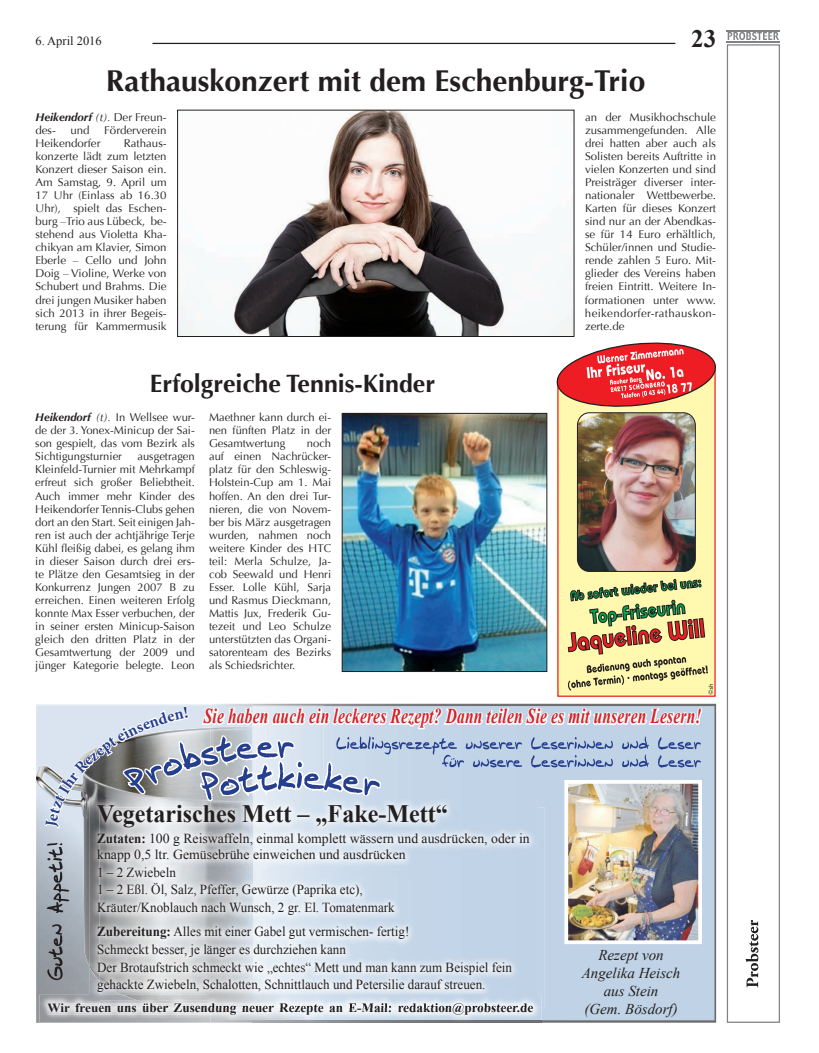
<style>
.page{position:relative;width:819px;height:1053px;background:#fff}
.page>*{position:absolute;margin:0;border:0;box-sizing:border-box;transform-origin:0 0}
.t1{font:700 30px "Optima";color:#231f20}
.t2{font:700 25px "Times New Roman";color:#231f20;scale:.96 1}
.t3{font:700 25px "Optima";color:#231f20}
.t4{font:700 25px "Times New Roman";color:#231f20}
.t5{font:italic 700 21.25px "Times New Roman";letter-spacing:.01em;color:#d1232a;scale:.73 1}
.t6{font:italic 15px/18px "Times New Roman";color:#231f20;text-align:center}
.t7{font:13.75px/17.5px "Times New Roman";color:#231f20;scale:.95 1}
.t8{font:13.75px/17.2px "Times New Roman";color:#231f20}
.t9{font:700 12.5px "Times New Roman";color:#231f20;scale:1.05 1}
.t10{font:12.5px "Times New Roman";color:#231f20}
.t11{font:11.25px/13px "Optima";color:#231f20;text-align:justify}
.s1{font-weight:700;font-style:italic}
.s2{font-style:italic}
.s3{font-weight:700}
</style>
<div class="page">
<hr style="left:152px;top:43px;width:523px;height:1px;background:#231f20">
<div style="left:541px;top:703px;width:175px;height:319px;background:#c0d3e6"></div>
<img style="left:36px;top:829px;width:53px;height:137px">
<img style="left:39px;top:994px;width:171px;height:28px">
<img style="left:210px;top:1014px;width:42px;height:8px">
<img style="left:252px;top:1006px;width:281px;height:8px">
<img style="left:48px;top:1003px;width:162px;height:11px">
<img style="left:213px;top:1006px;width:39px;height:8px">
<img style="left:166px;top:1006px;width:44px;height:6px">
<svg style="left:47px;top:842px;width:22px;height:138px;background:#8b9199"></svg>
<img style="left:569px;top:829px;width:128px;height:110px">
<div style="left:564px;top:780px;width:138px;height:164px;border:4px solid #fff"></div>
<img style="left:537px;top:829px;width:8px;height:177px">
<img style="left:100px;top:1000px;width:37px;height:3px">
<img style="left:137px;top:1000px;width:73px;height:3px">
<img style="left:213px;top:994px;width:39px;height:12px">
<img style="left:265px;top:1003px;width:268px;height:3px">
<img style="left:100px;top:1003px;width:48px;height:3px">
<img style="left:148px;top:1003px;width:62px;height:3px">
<img style="left:89px;top:981px;width:11px;height:13px">
<img style="left:89px;top:829px;width:11px;height:152px">
<svg style="left:89px;top:994px;width:11px;height:6px"></svg>
<img style="left:100px;top:829px;width:437px;height:165px">
<img style="left:100px;top:981px;width:23px;height:13px">
<img style="left:100px;top:994px;width:23px;height:6px">
<img style="left:123px;top:994px;width:87px;height:6px">
<svg style="left:252px;top:994px;width:13px;height:19px"></svg>
<svg style="left:210px;top:994px;width:3px;height:20px"></svg>
<div style="left:558px;top:369px;width:157px;height:327px;background:#fff8ae"></div>
<img style="left:577px;top:413px;width:118px;height:158px">
<div style="left:577px;top:412px;width:118px;height:159px;border:1px solid #231f20;border-radius:12px"></div>
<svg style="left:556px;top:342px;width:160px;height:69px"></svg>
<svg style="left:568px;top:579px;width:144px;height:115px"></svg>
<div style="left:726px;top:44px;width:54px;height:978px;border:1px solid #808285"></div>
<svg style="left:745px;top:920px;width:13px;height:67px"></svg>
<svg style="left:727px;top:32px;width:52px;height:8px"></svg>
<hr style="left:726px;top:30px;width:54px;height:1px;background:#808285">
<hr style="left:726px;top:41px;width:54px;height:1px;background:#808285">
<img style="left:344px;top:415px;width:201px;height:254px">
<div style="left:342px;top:413px;width:205px;height:258px;border:1px solid #231f20"></div>
<img style="left:179px;top:112px;width:393px;height:223px">
<div style="left:177px;top:110px;width:397px;height:227px;border:1px solid #231f20"></div>
<svg style="left:36px;top:703px;width:667px;height:126px;background:#c3cdda"></svg>
<p class="t10" style="left:35px;top:32px;width:68px">6. April 2016</p>
<p class="t4" style="left:691px;top:21px;width:26px">23</p>
<p class="t1" style="left:106px;top:64px;width:541px">Rathauskonzert mit dem Eschenburg-Trio</p>
<p class="t11" style="left:585px;top:110px;width:132px">an der Musikhochschule zusammengefunden. Alle drei hatten aber auch als Solisten bereits Auftritte in vielen Konzerten und sind Preisträger diverser inter&shy;nationaler Wettbewerbe.<br>Karten für dieses Konzert sind nur an der Abendkas&shy;se für 14 Euro erhältlich, Schüler/innen und Studie&shy;rende zahlen 5 Euro. Mit&shy;glieder des Vereins haben freien Eintritt. Weitere In&shy;formationen unter www. heikendorfer-rathauskon&shy;zerte.de</p>
<p class="t11" style="left:35px;top:110px;width:133px"><span class="s1">Heikendorf</span> <span class="s2">(t).</span> Der Freun&shy;des-</p>
<p class="t11" style="left:70px;top:123px;width:21px">und</p>
<p class="t11" style="left:104px;top:123px;width:64px">Förderverein</p>
<p class="t11" style="left:35px;top:136px;width:67px">Heikendorfer</p>
<p class="t11" style="left:35px;top:136px;width:133px;text-indent:88px">Rathaus&shy;konzerte lädt zum letzten Konzert dieser Saison ein.<br>Am Samstag, 9. April um 17 Uhr (Einlass ab 16.30<br>Uhr), spielt das Eschen&shy;burg –Trio aus Lübeck, be&shy;stehend aus Violetta Kha&shy;chikyan am Klavier, Simon Eberle – Cello und John Doig – Violine, Werke von Schubert und Brahms. Die drei jungen Musiker haben sich 2013 in ihrer Begeis&shy;terung für Kammermusik</p>
<p class="t3" style="left:150px;top:369px;width:287px">Erfolgreiche Tennis-Kinder</p>
<p class="t11" style="left:209px;top:411px;width:124px">Maethner kann durch ei&shy;nen fünften Platz in der Gesamtwertung</p>
<p class="t11" style="left:35px;top:411px;width:161px"><span class="s1">Heikendorf</span> <span class="s2">(t).</span> In Wellsee wur&shy;de der 3. Yonex-Minicup der Sai&shy;son gespielt, das vom Bezirk als Sichtigungsturnier</p>
<p class="t11" style="left:209px;top:437px;width:124px;text-indent:98px">noch auf einen Nachrücker&shy;platz für den Schleswig-Holstein-Cup am 1. Mai hoffen. An den drei Tur&shy;nieren, die von Novem&shy;ber bis März ausgetragen wurden, nahmen noch weitere Kinder des HTC teil: Merla Schulze, Ja&shy;cob Seewald und Henri Esser. Lolle Kühl, Sarja und Rasmus Dieckmann, Mattis Jux, Frederik Gu&shy;tezeit und Leo Schulze unterstützten das Organi&shy;satorenteam des Bezirks als Schiedsrichter.</p>
<p class="t11" style="left:35px;top:450px;width:161px;text-indent:102px">ausgetragen Kleinfeld-Turnier mit Mehrkampf erfreut sich großer Beliebtheit.<br>Auch immer mehr Kinder des Heikendorfer Tennis-Clubs gehen dort an den Start. Seit einigen Jah&shy;ren ist auch der achtjährige Terje Kühl fleißig dabei, es gelang ihm in dieser Saison durch drei ers&shy;te Plätze den Gesamtsieg in der Konkurrenz Jungen 2007 B zu erreichen. Einen weiteren Erfolg konnte Max Esser verbuchen, der in seiner ersten Minicup-Saison gleich den dritten Platz in der Gesamtwertung der 2009 und jünger Kategorie belegte. Leon</p>
<p class="t5" style="left:204px;top:701px;width:683px">Sie haben auch ein leckeres Rezept? Dann teilen Sie es mit unseren Lesern!</p>
<p class="t2" style="left:97px;top:796px;width:366px">Vegetarisches Mett – „Fake-Mett“</p>
<p class="t8" style="left:97px;top:829px;width:434px"><span class="s3">Zutaten:</span> 100 g Reiswaffeln, einmal komplett wässern und ausdrücken, oder in knapp 0,5 ltr. Gemüsebrühe einweichen und ausdrücken<br>1 – 2 Zwiebeln<br>1 – 2 Eßl. Öl, Salz, Pfeffer, Gewürze (Paprika etc),<br>Kräuter/Knoblauch nach Wunsch, 2 gr. El. Tomatenmark</p>
<p class="t7" style="left:97px;top:922px;width:438px"><span class="s3">Zubereitung:</span> Alles mit einer Gabel gut vermischen- fertig!<br>Schmeckt besser, je länger es durchziehen kann<br>Der Brotaufstrich schmeckt wie „echtes“ Mett und man kann zum Beispiel fein gehackte Zwiebeln, Schalotten, Schnittlauch und Petersilie darauf streuen.</p>
<p class="t9" style="left:48px;top:998px;width:464px">Wir freuen uns über Zusendung neuer Rezepte an E-Mail: redaktion@probsteer.de</p>
<p class="t6" style="left:581px;top:945px;width:100px">Rezept von<br>Angelika Heisch aus Stein<br>(Gem. Bösdorf)</p>
</div>
